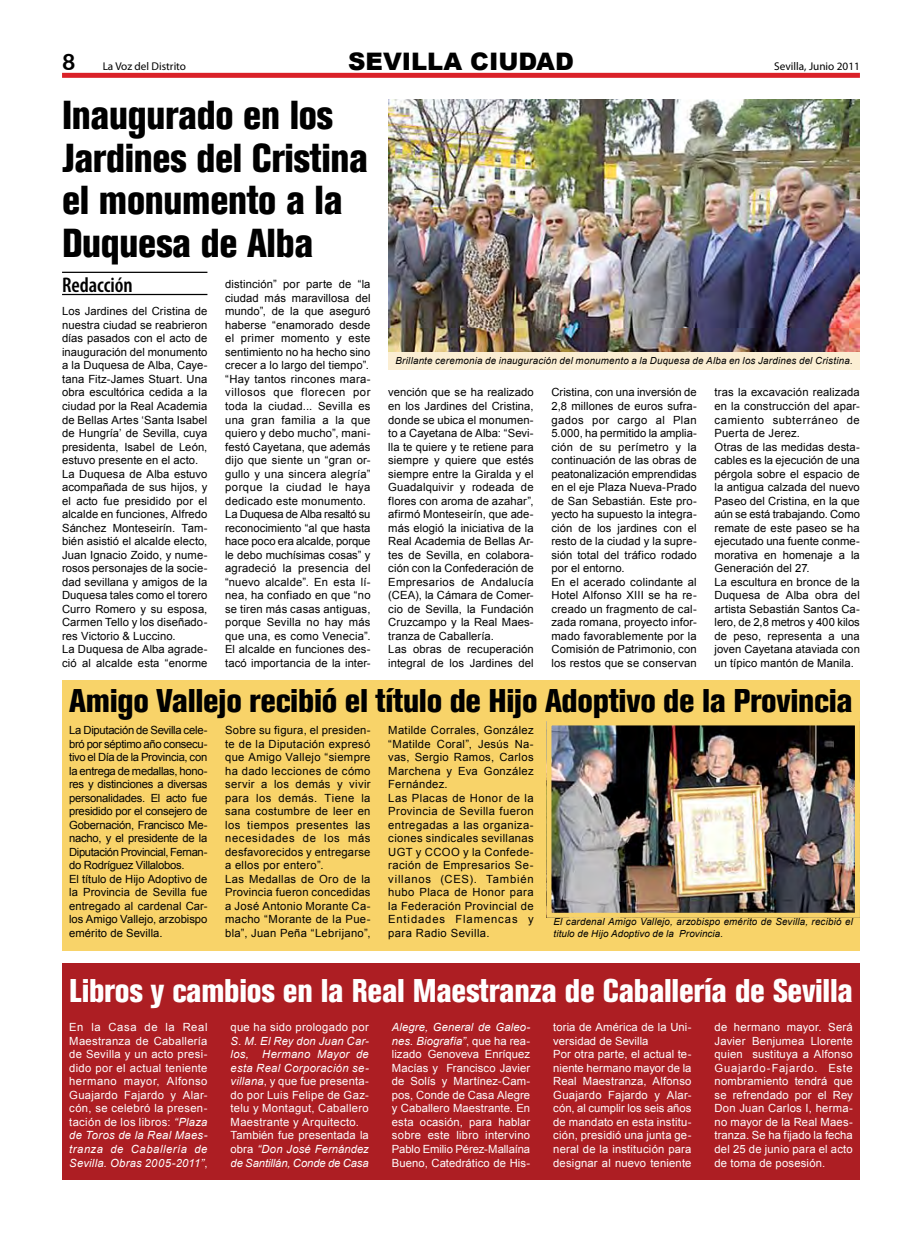
<style>
.page{position:relative;width:922px;height:1241px;background:#fff}
.page>*{position:absolute;margin:0;border:0;box-sizing:border-box;transform-origin:0 0}
.t1{font:800 condensed 40px/42.5px "Akzidenz Grotesk BE";letter-spacing:-.01em;color:#000;scale:.95 1}
.t2{font:800 condensed 32.5px "Akzidenz Grotesk BE";letter-spacing:-.01em;color:#000}
.t3{font:800 condensed 32.5px "Akzidenz Grotesk BE";letter-spacing:-.01em;color:#fff;scale:.95 1}
.t4{font:900 24.12px "Arial";color:#000}
.t5{font:600 condensed 21.25px "Myriad Pro";color:#000}
.t6{font:11.25px/13.5px "Arial";letter-spacing:.01em;color:#000}
.t7{font:11.25px/13.5px "Arial";letter-spacing:.015em;color:#fff;text-align:justify}
.t8{font:11.25px/13.5px "Arial";letter-spacing:-.02em;color:#000}
.t9{font:11.25px/13.5px "Arial";letter-spacing:.035em;color:#000}
.t10{font:11.25px "Myriad Pro";color:#000}
.t11{font:italic 9.75px/11.8px "Arial";letter-spacing:.02em;color:#000}
.s1{font-family:"Arial Rounded MT Bold";font-size:22.5px}
.s2{font-style:italic}
</style>
<div class="page">
<div style="left:62px;top:73px;width:797px;height:5px;background:#da2128"></div>
<div style="left:62px;top:679px;width:797px;height:271px;background:#f8d369"></div>
<hr style="left:62px;top:272px;width:145px;height:1px;background:#000">
<hr style="left:62px;top:294px;width:145px;height:1px;background:#000">
<img style="left:388px;top:99px;width:471px;height:252px">
<div style="left:388px;top:351px;width:471px;height:18px;background:#fbeed3"></div>
<img style="left:552px;top:726px;width:301px;height:185px">
<div style="left:546px;top:720px;width:313px;height:197px;border:5px solid #f8d369"></div>
<div style="left:62px;top:963px;width:797px;height:216px;background:#ad1e23"></div>
<p class="t10" style="left:62px;top:59px;width:126px"><span class="s1">8</span> La Voz del Distrito</p>
<h3 class="t4" style="left:348px;top:44px;width:227px">SEVILLA CIUDAD</h3>
<p class="t10" style="left:774px;top:59px;width:87px">Sevilla, Junio 2011</p>
<h1 class="t1" style="left:62px;top:94px;width:323px">Inaugurado en los<br>Jardines del Cristina el monumento a la<br>Duquesa de Alba</h1>
<h3 class="t5" style="left:62px;top:271px;width:72px">Redacción</h3>
<p class="t6" style="left:62px;top:305px;width:147px">Los Jardines del Cristina de nuestra ciudad se reabrieron días pasados con el acto de inauguración del monumento a la Duquesa de Alba, Caye&shy;tana Fitz-James Stuart. Una obra escultórica cedida a la ciudad por la Real Academia de Bellas Artes ‘Santa Isabel de Hungría’ de Sevilla, cuya presidenta, Isabel de León, estuvo presente en el acto.<br>La Duquesa de Alba estuvo acompañada de sus hijos, y el acto fue presidido por el alcalde en funciones, Alfredo<br>Sánchez Monteseirín. Tam&shy;bién asistió el alcalde electo,<br>Juan Ignacio Zoido, y nume&shy;rosos personajes de la socie&shy;dad sevillana y amigos de la<br>Duquesa tales como el torero<br>Curro Romero y su esposa,<br>Carmen Tello y los diseñado&shy;res Victorio &amp; Luccino.<br>La Duquesa de Alba agrade&shy;ció al alcalde esta “enorme</p>
<p class="t6" style="left:225px;top:278px;width:147px">distinción” por parte de “la ciudad más maravillosa del mundo”, de la que aseguró haberse “enamorado desde el primer momento y este sentimiento no ha hecho sino crecer a lo largo del tiempo”. “Hay tantos rincones mara&shy;villosos que florecen por toda la ciudad... Sevilla es una gran familia a la que quiero y debo mucho”, mani&shy;festó Cayetana, que además dijo que siente un “gran or&shy;gullo y una sincera alegría” porque la ciudad le haya dedicado este monumento.<br>La Duquesa de Alba resaltó su reconocimiento “al que hasta hace poco era alcalde, porque le debo muchísimas cosas” y agradeció la presencia del “nuevo alcalde”. En esta lí&shy;nea, ha confiado en que “no se tiren más casas antiguas, porque Sevilla no hay más que una, es como Venecia”.<br>El alcalde en funciones des&shy;tacó importancia de la inter-</p>
<p class="t11" style="left:395px;top:355px;width:458px">Brillante ceremonia de inauguración del monumento a la Duquesa de Alba en los Jardines del Cristina.</p>
<p class="t6" style="left:388px;top:386px;width:147px">vención que se ha realizado en los Jardines del Cristina, donde se ubica el monumen&shy;to a Cayetana de Alba: “Sevi&shy;lla te quiere y te retiene para siempre y quiere que estés siempre entre la Giralda y el<br>Guadalquivir y rodeada de flores con aroma de azahar”, afirmó Monteseirín, que ade&shy;más elogió la iniciativa de la<br>Real Academia de Bellas Ar&shy;tes de Sevilla, en colabora&shy;ción con la Confederación de<br>Empresarios de Andalucía (CEA), la Cámara de Comer&shy;cio de Sevilla, la Fundación<br>Cruzcampo y la Real Maes&shy;tranza de Caballería.<br>Las obras de recuperación integral de los Jardines del</p>
<p class="t6" style="left:551px;top:386px;width:147px">Cristina, con una inversión de<br>2,8 millones de euros sufra&shy;gados por cargo al Plan<br>5.000, ha permitido la amplia&shy;ción de su perímetro y la continuación de las obras de peatonalización emprendidas en el eje Plaza Nueva-Prado de San Sebastián. Este pro&shy;yecto ha supuesto la integra&shy;ción de los jardines con el resto de la ciudad y la supre&shy;sión total del tráfico rodado por el entorno.<br>En el acerado colindante al<br>Hotel Alfonso XIII se ha re&shy;creado un fragmento de cal&shy;zada romana, proyecto infor&shy;mado favorablemente por la<br>Comisión de Patrimonio, con los restos que se conservan</p>
<p class="t6" style="left:714px;top:386px;width:147px">tras la excavación realizada en la construcción del apar&shy;camiento subterráneo de<br>Puerta de Jerez.<br>Otras de las medidas desta&shy;cables es la ejecución de una pérgola sobre el espacio de la antigua calzada del nuevo<br>Paseo del Cristina, en la que aún se está trabajando. Como remate de este paseo se ha ejecutado una fuente conme&shy;morativa en homenaje a la<br>Generación del 27.<br>La escultura en bronce de la<br>Duquesa de Alba obra del artista Sebastián Santos Ca&shy;lero, de 2,8 metros y 400 kilos de peso, representa a una joven Cayetana ataviada con un típico mantón de Manila.</p>
<h2 class="t2" style="left:69px;top:682px;width:785px">Amigo Vallejo recibió el título de Hijo Adoptivo de la Provincia</h2>
<p class="t8" style="left:69px;top:723px;width:140px">La Diputación de Sevilla cele&shy;bró por séptimo año consecu&shy;tivo el Día de la Provincia, con la entrega de medallas, hono&shy;res y distinciones a diversas personalidades. El acto fue presidido por el consejero de<br>Gobernación, Francisco Me&shy;nacho, y el presidente de la<br>Diputación Provincial, Fernan&shy;do Rodríguez Villalobos.<br>El título de Hijo Adoptivo de la Provincia de Sevilla fue entregado al cardenal Car&shy;los Amigo Vallejo, arzobispo emérito de Sevilla.</p>
<p class="t6" style="left:225px;top:723px;width:147px">Sobre su figura, el presiden&shy;te de la Diputación expresó que Amigo Vallejo “siempre ha dado lecciones de cómo servir a los demás y vivir para los demás. Tiene la sana costumbre de leer en los tiempos presentes las necesidades de los más desfavorecidos y entregarse a ellos por entero”.<br>Las Medallas de Oro de la<br>Provincia fueron concedidas a José Antonio Morante Ca&shy;macho “Morante de la Pue&shy;bla”, Juan Peña “Lebrijano”,</p>
<p class="t9" style="left:388px;top:723px;width:147px">Matilde Corrales, González “Matilde Coral”, Jesús Na&shy;vas, Sergio Ramos, Carlos<br>Marchena y Eva González<br>Fernández.<br>Las Placas de Honor de la<br>Provincia de Sevilla fueron entregadas a las organiza&shy;ciones sindicales sevillanas<br>UGT y CCOO y la Confede&shy;ración de Empresarios Se&shy;villanos (CES). También hubo Placa de Honor para la Federación Provincial de<br>Entidades Flamencas y para Radio Sevilla.</p>
<p class="t11" style="left:553px;top:915px;width:301px">El cardenal Amigo Vallejo, arzobispo emérito de Sevilla, recibió el titulo de Hijo Adoptivo de la Provincia.</p>
<h2 class="t3" style="left:69px;top:971px;width:826px">Libros y cambios en la Real Maestranza de Caballería de Sevilla</h2>
<p class="t7" style="left:69px;top:1020px;width:140px">En la Casa de la Real Maestranza de Caballería de Sevilla y un acto presi&shy;dido por el actual teniente hermano mayor, Alfonso Guajardo Fajardo y Alar&shy;cón, se celebró la presen&shy;tación de los libros: <span class="s2">“Plaza de Toros de la Real Maes&shy;tranza de Caballería de Sevilla. Obras 2005-2011”</span>,</p>
<p class="t7" style="left:392px;top:1020px;width:140px"><span class="s2">Alegre, General de Galeo&shy;nes. Biografía”</span>, que ha rea&shy;lizado Genoveva Enríquez Macías y Francisco Javier de Solís y Martínez-Cam&shy;pos, Conde de Casa Alegre y Caballero Maestrante. En esta ocasión, para hablar sobre este libro intervino Pablo Emilio Pérez-Mallaína Bueno, Catedrático de His-</p>
<p class="t7" style="left:553px;top:1020px;width:140px;text-align:left">toria de América de la Uni&shy;versidad de Sevilla<br>Por otra parte, el actual te&shy;niente hermano mayor de la<br>Real Maestranza, Alfonso<br>Guajardo Fajardo y Alar&shy;cón, al cumplir los seis años de mandato en esta institu&shy;ción, presidió una junta ge&shy;neral de la institución para designar al nuevo teniente</p>
<p class="t7" style="left:714px;top:1020px;width:140px">de hermano mayor. Será Javier Benjumea Llorente quien sustituya a Alfonso Guajardo-Fajardo. Este nombramiento tendrá que se refrendado por el Rey Don Juan Carlos I, herma&shy;no mayor de la Real Maes&shy;tranza. Se ha fijado la fecha del 25 de junio para el acto de toma de posesión.</p>
<p class="t7" style="left:230px;top:1020px;width:140px">que ha sido prologado por</p>
<p class="t7" style="left:230px;top:1034px;width:140px;text-align:left"><span class="s2">S. M. El Rey don Juan Car&shy;los, Hermano Mayor de esta Real Corporación se&shy;villana</span>, y que fue presenta&shy;do por Luis Felipe de Gaz&shy;telu y Montagut, Caballero<br>Maestrante y Arquitecto.<br>También fue presentada la obra <span class="s2">“Don José Fernández de Santillán, Conde de Casa</span></p>
</div>
